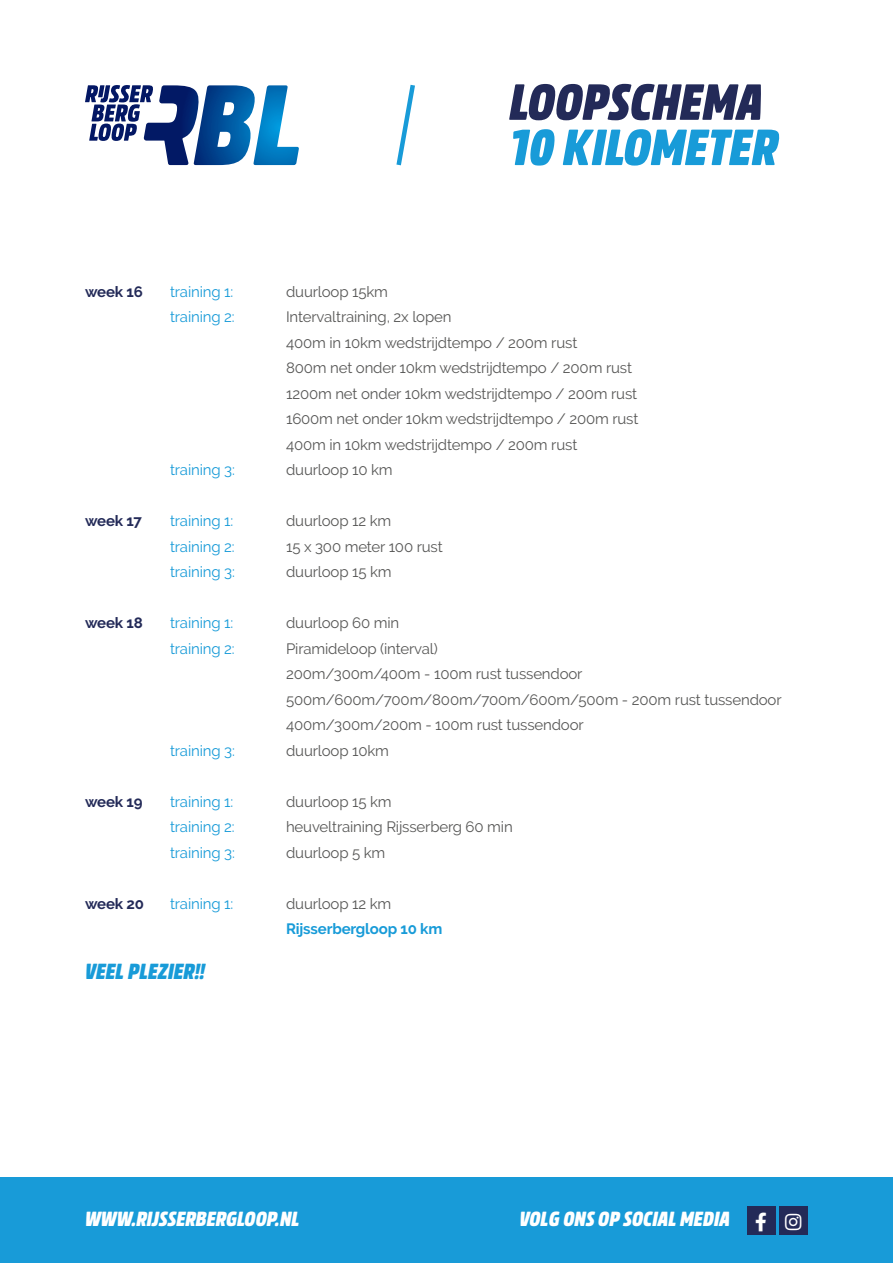
<style>
.page{position:relative;width:893px;height:1263px;background:#fff}
.page>*{position:absolute;margin:0;border:0;box-sizing:border-box;transform-origin:0 0}
.t1{font:50.7px "Rockeby Cd Bl It";color:#189bd8}
.t2{font:50.7px "Rockeby Cd Bl It";color:#232a58}
.t3{font:21.9px "Rockeby Cd Bl It";color:#189bd8}
.t4{font:20.4px "Rockeby Cd Bl It";color:#fff}
.t5{font:18.75px "Font Awesome 5 Brands";color:#fff}
.t6{font:15px/25.5px "Raleway";letter-spacing:-.01em;color:#575756}
.t7{font:15px "Raleway";letter-spacing:-.01em;color:#189bd8}
.t8{font:700 15px "Raleway";letter-spacing:-.01em;color:#232a58}
.t9{font:700 15px "Raleway";letter-spacing:-.01em;color:#189bd8}
</style>
<div class="page">
<svg style="left:85px;top:85px;width:214px;height:80px"></svg>
<svg style="left:396px;top:84px;width:19px;height:82px"></svg>
<div style="left:0;top:1178px;width:893px;height:85px;background:#189bd8"></div>
<div style="left:747px;top:1206px;width:29px;height:29px;background:#232a58"></div>
<div style="left:779px;top:1206px;width:29px;height:29px;background:#232a58"></div>
<h1 class="t2" style="left:509px;top:71px;width:255px">LOOPSCHEMA</h1>
<h1 class="t1" style="left:509px;top:116px;width:270px">10 KILOMETER</h1>
<p class="t8" style="left:85px;top:283px;width:59px">week 16</p>
<p class="t7" style="left:170px;top:283px;width:65px">training 1:</p>
<p class="t6" style="left:286px;top:279px;width:103px">duurloop 15km</p>
<p class="t7" style="left:170px;top:308px;width:66px">training 2:</p>
<p class="t6" style="left:286px;top:304px;width:354px">Intervaltraining, 2x lopen<br>400m in 10km wedstrijdtempo / 200m rust<br>800m net onder 10km wedstrijdtempo / 200m rust 1200m net onder 10km wedstrijdtempo / 200m rust 1600m net onder 10km wedstrijdtempo / 200m rust 400m in 10km wedstrijdtempo / 200m rust</p>
<p class="t7" style="left:170px;top:461px;width:66px">training 3:</p>
<p class="t6" style="left:286px;top:457px;width:108px">duurloop 10 km</p>
<p class="t8" style="left:85px;top:512px;width:58px">week 17</p>
<p class="t7" style="left:170px;top:512px;width:65px">training 1:</p>
<p class="t6" style="left:286px;top:508px;width:107px">duurloop 12 km</p>
<p class="t7" style="left:170px;top:538px;width:66px">training 2:</p>
<p class="t6" style="left:286px;top:534px;width:158px">15 x 300 meter 100 rust</p>
<p class="t7" style="left:170px;top:563px;width:66px">training 3:</p>
<p class="t6" style="left:286px;top:559px;width:107px">duurloop 15 km</p>
<p class="t8" style="left:85px;top:614px;width:59px">week 18</p>
<p class="t7" style="left:170px;top:614px;width:65px">training 1:</p>
<p class="t6" style="left:286px;top:610px;width:115px">duurloop 60 min</p>
<p class="t7" style="left:170px;top:640px;width:66px">training 2:</p>
<p class="t6" style="left:286px;top:636px;width:497px">Piramideloop (interval)<br>200m/300m/400m - 100m rust tussendoor 500m/600m/700m/800m/700m/600m/500m - 200m rust tussendoor 400m/300m/200m - 100m rust tussendoor</p>
<p class="t7" style="left:170px;top:742px;width:66px">training 3:</p>
<p class="t6" style="left:286px;top:738px;width:104px">duurloop 10km</p>
<p class="t8" style="left:85px;top:793px;width:59px">week 19</p>
<p class="t7" style="left:170px;top:793px;width:65px">training 1:</p>
<p class="t6" style="left:286px;top:789px;width:107px">duurloop 15 km</p>
<p class="t7" style="left:170px;top:818px;width:66px">training 2:</p>
<p class="t6" style="left:286px;top:814px;width:228px">heuveltraining Rijsserberg 60 min</p>
<p class="t7" style="left:170px;top:844px;width:66px">training 3:</p>
<p class="t6" style="left:286px;top:840px;width:101px">duurloop 5 km</p>
<p class="t8" style="left:85px;top:895px;width:61px">week 20</p>
<p class="t7" style="left:170px;top:895px;width:65px">training 1:</p>
<p class="t6" style="left:286px;top:891px;width:107px">duurloop 12 km</p>
<p class="t9" style="left:286px;top:920px;width:158px">Rijsserbergloop 10 km</p>
<h2 class="t3" style="left:85px;top:958px;width:122px">VEEL PLEZIER!!</h2>
<h3 class="t4" style="left:85px;top:1207px;width:216px">WWW.RIJSSERBERGLOOP.NL</h3>
<h3 class="t4" style="left:519px;top:1207px;width:212px">VOLG ONS OP SOCIAL MEDIA</h3>
<p class="t5" style="left:785px;top:1212px;width:18px">■▲▼</p>
</div>
